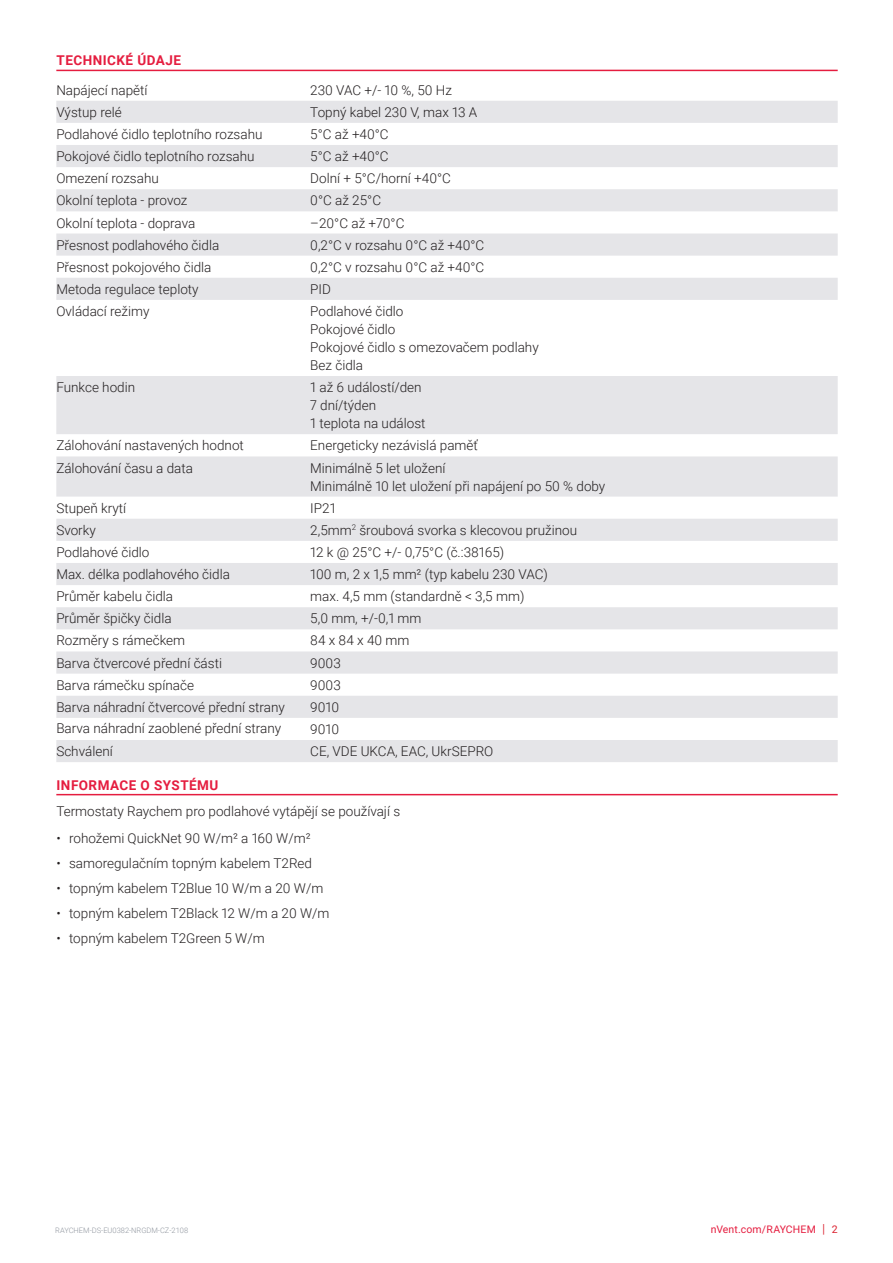
<style>
.page{position:relative;width:893px;height:1263px;background:#fff}
.page>*{position:absolute;margin:0;border:0;box-sizing:border-box;transform-origin:0 0}
.Table_Text_-_nVent_D{font:300 13.5px "Roboto";color:#231f20}
.Text_-_nVent_Data_Sh{font:300 13.5px "Roboto";color:#231f20}
.Subhead_-_nVent_Data{font:700 13.5px "Roboto";letter-spacing:.035em;color:#e51d3f}
.t1{font:10.5px "Roboto";letter-spacing:.015em;color:#e51d3f}
.t2{font:300 7.5px "Roboto";color:#8f959e}
.s1{font-size:12.6px;color:#db2230}
.s2{color:#db2230}
</style>
<div class="page">
<hr style="left:56px;top:70px;width:782px;height:1px;background:#e51d3f">
<hr style="left:56px;top:794px;width:782px;height:1px;background:#e51d3f">
<svg style="left:56px;top:101px;width:782px;height:661px;fill:#e7e7ea"></svg>
<p class="Subhead_-_nVent_Data" style="left:57px;top:51px;width:126px">TECHNICKÉ ÚDAJE</p>
<p class="Table_Text_-_nVent_D" style="left:56px;top:80px;width:93px">Napájecí napětí</p>
<p class="Table_Text_-_nVent_D" style="left:310px;top:80px;width:143px">230 VAC +/- 10 %, 50 Hz</p>
<p class="Table_Text_-_nVent_D" style="left:56px;top:103px;width:67px">Výstup relé</p>
<p class="Table_Text_-_nVent_D" style="left:310px;top:103px;width:169px">Topný kabel 230 V, max 13 A</p>
<p class="Table_Text_-_nVent_D" style="left:56px;top:125px;width:208px">Podlahové čidlo teplotního rozsahu</p>
<p class="Table_Text_-_nVent_D" style="left:310px;top:125px;width:80px">5°C až +40°C</p>
<p class="Table_Text_-_nVent_D" style="left:56px;top:147px;width:200px">Pokojové čidlo teplotního rozsahu</p>
<p class="Table_Text_-_nVent_D" style="left:310px;top:147px;width:80px">5°C až +40°C</p>
<p class="Table_Text_-_nVent_D" style="left:56px;top:169px;width:104px">Omezení rozsahu</p>
<p class="Table_Text_-_nVent_D" style="left:310px;top:169px;width:142px">Dolní + 5°C/horní +40°C</p>
<p class="Table_Text_-_nVent_D" style="left:56px;top:191px;width:133px">Okolní teplota - provoz</p>
<p class="Table_Text_-_nVent_D" style="left:310px;top:191px;width:72px">0°C až 25°C</p>
<p class="Table_Text_-_nVent_D" style="left:56px;top:213px;width:140px">Okolní teplota - doprava</p>
<p class="Table_Text_-_nVent_D" style="left:310px;top:213px;width:96px">–20°C až +70°C</p>
<p class="Table_Text_-_nVent_D" style="left:56px;top:235px;width:165px">Přesnost podlahového čidla</p>
<p class="Table_Text_-_nVent_D" style="left:310px;top:235px;width:176px">0,2°C v rozsahu 0°C až +40°C</p>
<p class="Table_Text_-_nVent_D" style="left:56px;top:257px;width:157px">Přesnost pokojového čidla</p>
<p class="Table_Text_-_nVent_D" style="left:310px;top:257px;width:176px">0,2°C v rozsahu 0°C až +40°C</p>
<p class="Table_Text_-_nVent_D" style="left:56px;top:280px;width:144px">Metoda regulace teploty</p>
<p class="Table_Text_-_nVent_D" style="left:310px;top:280px;width:22px">PID</p>
<p class="Table_Text_-_nVent_D" style="left:56px;top:302px;width:95px">Ovládací režimy</p>
<p class="Table_Text_-_nVent_D" style="left:310px;top:302px;width:95px">Podlahové čidlo</p>
<p class="Table_Text_-_nVent_D" style="left:310px;top:320px;width:87px">Pokojové čidlo</p>
<p class="Table_Text_-_nVent_D" style="left:310px;top:338px;width:230px">Pokojové čidlo s omezovačem podlahy</p>
<p class="Table_Text_-_nVent_D" style="left:310px;top:356px;width:54px">Bez čidla</p>
<p class="Table_Text_-_nVent_D" style="left:56px;top:378px;width:80px">Funkce hodin</p>
<p class="Table_Text_-_nVent_D" style="left:310px;top:378px;width:113px">1 až 6 událostí/den</p>
<p class="Table_Text_-_nVent_D" style="left:310px;top:396px;width:67px">7 dní/týden</p>
<p class="Table_Text_-_nVent_D" style="left:310px;top:414px;width:117px">1 teplota na událost</p>
<p class="Table_Text_-_nVent_D" style="left:56px;top:436px;width:189px">Zálohování nastavených hodnot</p>
<p class="Table_Text_-_nVent_D" style="left:310px;top:436px;width:169px">Energeticky nezávislá paměť</p>
<p class="Table_Text_-_nVent_D" style="left:56px;top:458px;width:138px">Zálohování času a data</p>
<p class="Table_Text_-_nVent_D" style="left:310px;top:458px;width:137px">Minimálně 5 let uložení</p>
<p class="Table_Text_-_nVent_D" style="left:310px;top:476px;width:297px">Minimálně 10 let uložení při napájení po 50 % doby</p>
<p class="Table_Text_-_nVent_D" style="left:56px;top:498px;width:71px">Stupeň krytí</p>
<p class="Table_Text_-_nVent_D" style="left:310px;top:498px;width:27px">IP21</p>
<p class="Table_Text_-_nVent_D" style="left:56px;top:521px;width:41px">Svorky</p>
<p class="Table_Text_-_nVent_D" style="left:310px;top:521px;width:268px">2,5mm<sup>2</sup> šroubová svorka s klecovou pružinou</p>
<p class="Table_Text_-_nVent_D" style="left:56px;top:543px;width:95px">Podlahové čidlo</p>
<p class="Table_Text_-_nVent_D" style="left:310px;top:543px;width:196px">12 k @ 25°C +/- 0,75°C (č.:38165)</p>
<p class="Table_Text_-_nVent_D" style="left:56px;top:565px;width:175px">Max. délka podlahového čidla</p>
<p class="Table_Text_-_nVent_D" style="left:310px;top:565px;width:239px">100 m, 2 x 1,5 mm² (typ kabelu 230 VAC)</p>
<p class="Table_Text_-_nVent_D" style="left:56px;top:587px;width:118px">Průměr kabelu čidla</p>
<p class="Table_Text_-_nVent_D" style="left:310px;top:587px;width:216px">max. 4,5 mm (standardně &lt; 3,5 mm)</p>
<p class="Table_Text_-_nVent_D" style="left:56px;top:609px;width:117px">Průměr špičky čidla</p>
<p class="Table_Text_-_nVent_D" style="left:310px;top:609px;width:113px">5,0 mm, +/-0,1 mm</p>
<p class="Table_Text_-_nVent_D" style="left:56px;top:631px;width:130px">Rozměry s rámečkem</p>
<p class="Table_Text_-_nVent_D" style="left:310px;top:631px;width:101px">84 x 84 x 40 mm</p>
<p class="Table_Text_-_nVent_D" style="left:56px;top:653px;width:167px">Barva čtvercové přední části</p>
<p class="Table_Text_-_nVent_D" style="left:310px;top:653px;width:32px">9003</p>
<p class="Table_Text_-_nVent_D" style="left:56px;top:675px;width:139px">Barva rámečku spínače</p>
<p class="Table_Text_-_nVent_D" style="left:310px;top:675px;width:32px">9003</p>
<p class="Table_Text_-_nVent_D" style="left:56px;top:698px;width:230px">Barva náhradní čtvercové přední strany</p>
<p class="Table_Text_-_nVent_D" style="left:310px;top:698px;width:31px">9010</p>
<p class="Table_Text_-_nVent_D" style="left:56px;top:719px;width:226px">Barva náhradní zaoblené přední strany</p>
<p class="Table_Text_-_nVent_D" style="left:310px;top:720px;width:31px">9010</p>
<p class="Table_Text_-_nVent_D" style="left:56px;top:742px;width:58px">Schválení</p>
<p class="Table_Text_-_nVent_D" style="left:310px;top:742px;width:185px">CE, VDE UKCA, EAC, UkrSEPRO</p>
<p class="Subhead_-_nVent_Data" style="left:57px;top:775px;width:163px">INFORMACE O SYSTÉMU</p>
<p class="Text_-_nVent_Data_Sh" style="left:56px;top:802px;width:345px">Termostaty Raychem pro podlahové vytápějí se používají s</p>
<p class="Text_-_nVent_Data_Sh" style="left:56px;top:828px;width:256px">• rohožemi QuickNet 90 W/m² a 160 W/m²</p>
<p class="Text_-_nVent_Data_Sh" style="left:56px;top:853px;width:257px">• samoregulačním topným kabelem T2Red</p>
<p class="Text_-_nVent_Data_Sh" style="left:56px;top:879px;width:268px">• topným kabelem T2Blue 10 W/m a 20 W/m</p>
<p class="Text_-_nVent_Data_Sh" style="left:56px;top:904px;width:275px">• topným kabelem T2Black 12 W/m a 20 W/m</p>
<p class="Text_-_nVent_Data_Sh" style="left:56px;top:929px;width:210px">• topným kabelem T2Green 5 W/m</p>
<p class="t2" style="left:55px;top:1225px;width:134px">RAYCHEM-DS-EU0382-NRGDM-CZ-2108</p>
<p class="t1" style="left:711px;top:1222px;width:128px">nVent.com/RAYCHEM <span class="s1">|</span> <span class="s2">2</span></p>
</div>
